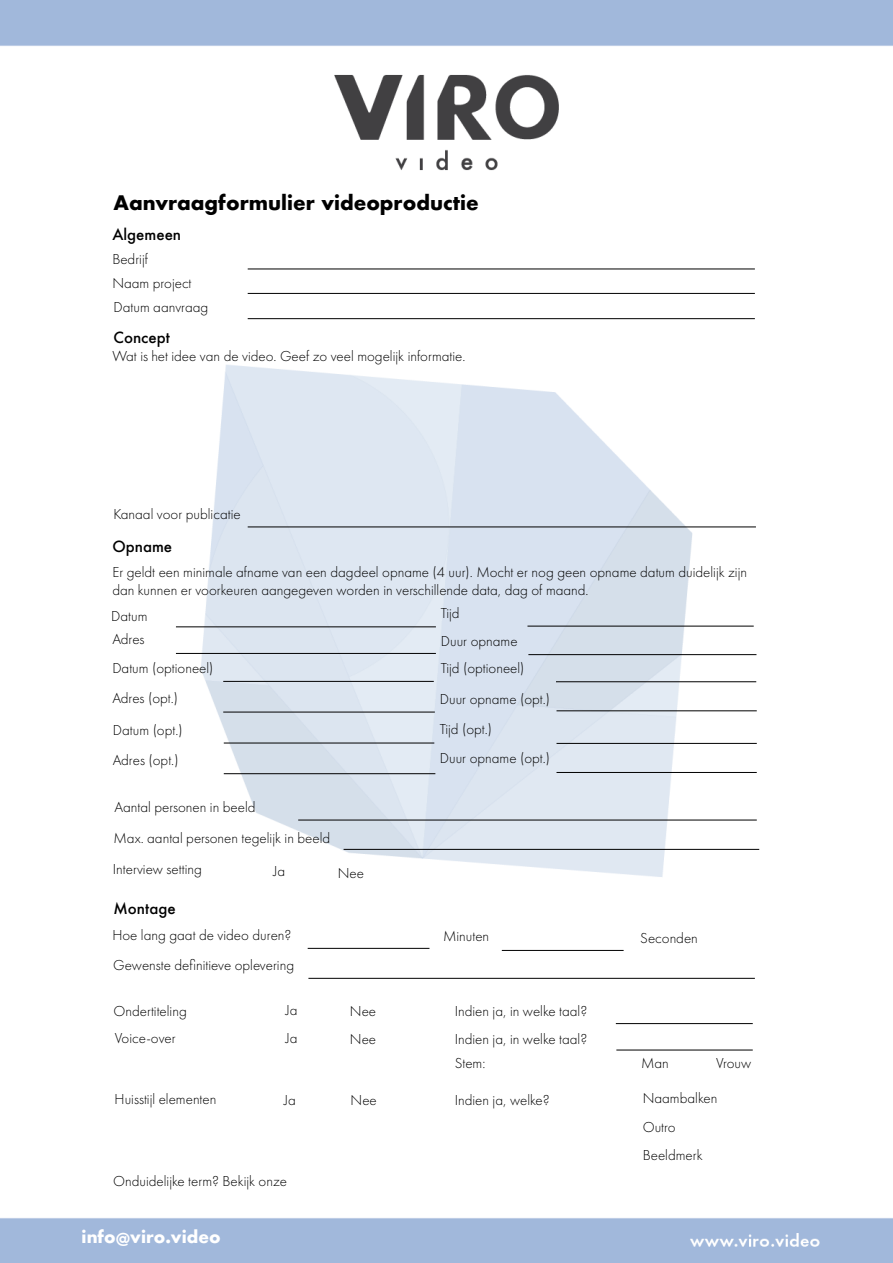
<style>
.page{position:relative;width:893px;height:1263px;background:#fff}
.page>*{position:absolute;margin:0;border:0;box-sizing:border-box;transform-origin:0 0}
.t1{font:700 19.5px "Futura";color:#000}
.t2{font:700 16.5px "Futura";color:#fff}
.t3{font:300 15px/27.5px "Futura PT";color:#000}
.t4{font:500 15px "Futura";color:#000}
</style>
<div class="page">
<img style="left:0;top:0;width:893px;height:1263px">
<hr style="left:248px;top:293px;width:507px;height:1px;background:#000">
<hr style="left:248px;top:318px;width:507px;height:1px;background:#000">
<hr style="left:248px;top:269px;width:507px;height:1px;background:#000">
<hr style="left:248px;top:526px;width:508px;height:1px;background:#000">
<hr style="left:176px;top:626px;width:260px;height:1px;background:#000">
<hr style="left:176px;top:653px;width:260px;height:1px;background:#000">
<hr style="left:223px;top:681px;width:211px;height:1px;background:#000">
<hr style="left:224px;top:743px;width:210px;height:1px;background:#000">
<hr style="left:223px;top:712px;width:212px;height:1px;background:#000">
<hr style="left:224px;top:773px;width:211px;height:1px;background:#000">
<hr style="left:556px;top:681px;width:200px;height:1px;background:#000">
<hr style="left:556px;top:743px;width:201px;height:1px;background:#000">
<hr style="left:527px;top:626px;width:227px;height:1px;background:#000">
<hr style="left:528px;top:654px;width:228px;height:1px;background:#000">
<hr style="left:556px;top:710px;width:201px;height:1px;background:#000">
<hr style="left:556px;top:772px;width:201px;height:1px;background:#000">
<hr style="left:298px;top:820px;width:459px;height:1px;background:#000">
<hr style="left:344px;top:849px;width:415px;height:1px;background:#000">
<hr style="left:308px;top:948px;width:121px;height:1px;background:#000">
<hr style="left:308px;top:978px;width:447px;height:1px;background:#000">
<hr style="left:502px;top:950px;width:122px;height:1px;background:#000">
<hr style="left:616px;top:1023px;width:137px;height:1px;background:#000">
<hr style="left:616px;top:1050px;width:137px;height:1px;background:#000">
<div style="left:67px;top:1223px;width:243px;height:32px;background:#a1b8db"></div>
<h1 class="t1" style="left:114px;top:188px;width:367px">Aanvraagformulier videoproductie</h1>
<p class="t4" style="left:112px;top:224px;width:70px">Algemeen</p>
<p class="t3" style="left:112px;top:245px;width:37px">Bedrijf</p>
<p class="t3" style="left:112px;top:269px;width:81px">Naam project</p>
<p class="t3" style="left:114px;top:293px;width:96px">Datum aanvraag</p>
<p class="t4" style="left:114px;top:327px;width:58px">Concept</p>
<p class="t3" style="left:112px;top:342px;width:355px">Wat is het idee van de video. Geef zo veel mogelijk informatie.</p>
<p class="t3" style="left:114px;top:500px;width:129px">Kanaal voor publicatie</p>
<p class="t4" style="left:112px;top:536px;width:61px">Opname</p>
<p class="t3" style="left:112px;top:563px;width:636px;line-height:18px">Er geldt een minimale afname van een dagdeel opname (4 uur). Mocht er nog geen opname datum duidelijk zijn dan kunnen er voorkeuren aangegeven worden in verschillende data, dag of maand.</p>
<p class="t3" style="left:111px;top:602px;width:38px">Datum</p>
<p class="t3" style="left:112px;top:625px;width:34px">Adres</p>
<p class="t3" style="left:112px;top:655px;width:103px">Datum (optioneel)</p>
<p class="t3" style="left:112px;top:684px;width:67px">Adres (opt.)</p>
<p class="t3" style="left:113px;top:716px;width:71px">Datum (opt.)</p>
<p class="t3" style="left:113px;top:746px;width:67px">Adres (opt.)</p>
<p class="t3" style="left:113px;top:791px;width:219px;line-height:31px">Aantal personen in beeld<br>Max. aantal personen tegelijk in beeld<br>Interview setting</p>
<p class="t3" style="left:274px;top:857px;width:13px">Ja</p>
<p class="t4" style="left:114px;top:898px;width:64px">Montage</p>
<p class="t3" style="left:338px;top:859px;width:28px">Nee</p>
<p class="t3" style="left:441px;top:599px;width:78px;line-height:28.2px">Tijd<br>Duur opname</p>
<p class="t3" style="left:441px;top:655px;width:85px">Tijd (optioneel)</p>
<p class="t3" style="left:440px;top:685px;width:112px">Duur opname (opt.)</p>
<p class="t3" style="left:440px;top:716px;width:54px">Tijd (opt.)</p>
<p class="t3" style="left:440px;top:745px;width:112px">Duur opname (opt.)</p>
<p class="t3" style="left:112px;top:920px;width:183px;line-height:30px">Hoe lang gaat de video duren?<br>Gewenste definitieve oplevering</p>
<p class="t3" style="left:114px;top:997px;width:75px">Ondertiteling</p>
<p class="t3" style="left:455px;top:997px;width:134px">Indien ja, in welke taal?<br>Indien ja, in welke taal?</p>
<p class="t3" style="left:455px;top:1049px;width:32px">Stem:</p>
<p class="t3" style="left:455px;top:1086px;width:97px">Indien ja, welke?</p>
<p class="t3" style="left:643px;top:1084px;width:76px;line-height:28.5px">Naambalken<br>Outro<br>Beeldmerk</p>
<p class="t3" style="left:443px;top:922px;width:48px">Minuten</p>
<p class="t3" style="left:640px;top:924px;width:59px">Seconden</p>
<p class="t3" style="left:286px;top:997px;width:13px">Ja<br>Ja</p>
<p class="t3" style="left:350px;top:998px;width:28px">Nee<br>Nee</p>
<p class="t3" style="left:115px;top:1024px;width:62px">Voice-over</p>
<p class="t3" style="left:641px;top:1050px;width:29px">Man</p>
<p class="t3" style="left:716px;top:1049px;width:36px">Vrouw</p>
<p class="t3" style="left:115px;top:1085px;width:103px">Huisstijl elementen</p>
<p class="t3" style="left:351px;top:1086px;width:28px">Nee</p>
<p class="t3" style="left:284px;top:1086px;width:13px">Ja</p>
<p class="t3" style="left:113px;top:1167px;width:175px">Onduidelijke term? Bekijk onze</p>
<p class="t2" style="left:82px;top:1224px;width:140px">info@viro.video</p>
</div>
